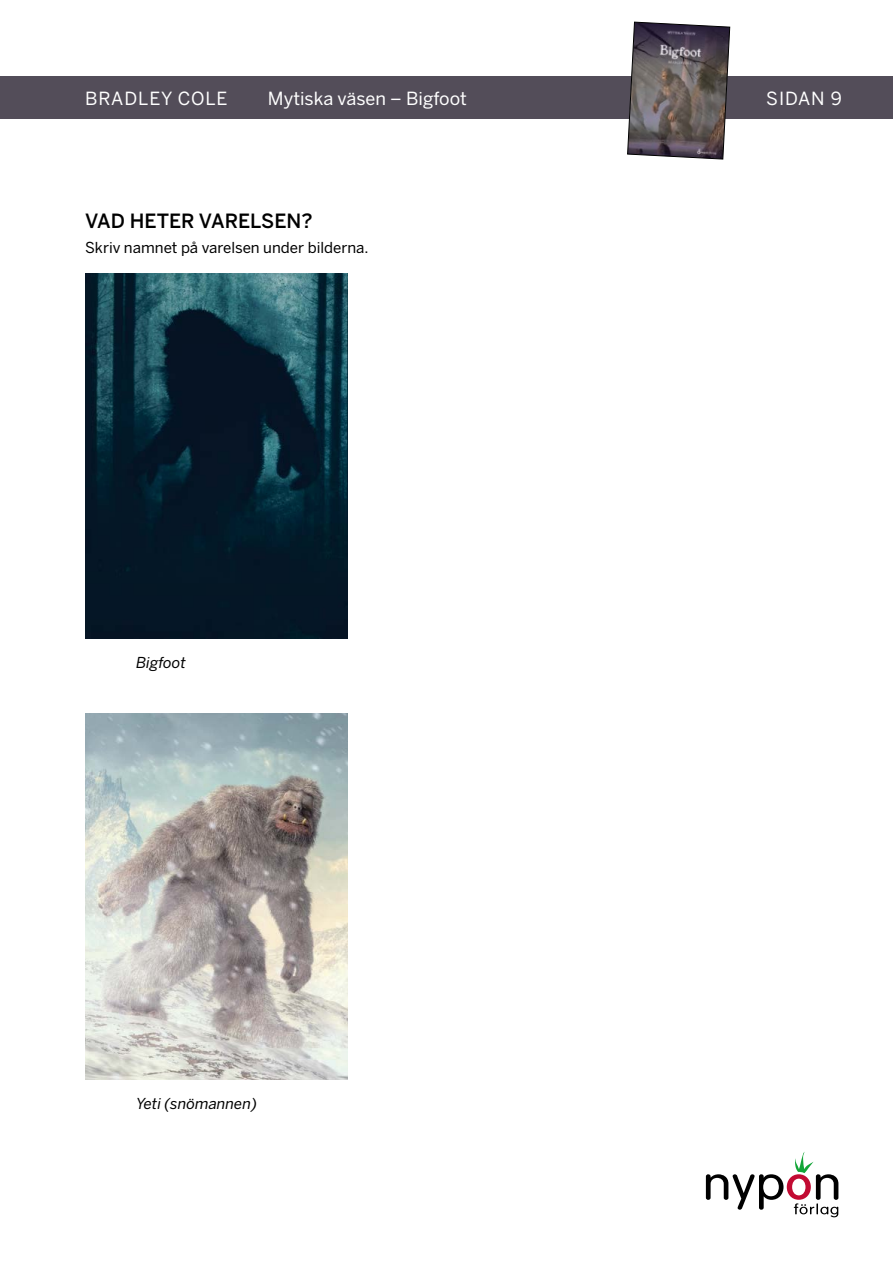
<style>
.page{position:relative;width:893px;height:1263px;background:#fff}
.page>*{position:absolute;margin:0;border:0;box-sizing:border-box;transform-origin:0 0}
.t1{font:500 19.5px "Benton Sans";color:#000}
.t2{font:18px "Benton Sans";color:#fff}
.t3{font:18px "Benton Sans";letter-spacing:.05em;color:#fff}
.t4{font:15px "Benton Sans";color:#000}
.t5{font:italic 15px "Benton Sans";color:#000}
</style>
<div class="page">
<svg style="left:706px;top:1152px;width:132px;height:65px"></svg>
<div style="left:0;top:77px;width:893px;height:42px;background:#534d59"></div>
<svg style="left:627px;top:21px;width:103px;height:139px;background:#696164"></svg>
<img style="left:85px;top:273px;width:263px;height:366px">
<img style="left:85px;top:714px;width:263px;height:365px">
<p class="t3" style="left:85px;top:87px;width:144px">BRADLEY COLE</p>
<p class="t2" style="left:268px;top:87px;width:201px">Mytiska väsen – Bigfoot</p>
<p class="t2" style="left:766px;top:87px;width:77px">SIDAN 9</p>
<h1 class="t1" style="left:85px;top:209px;width:229px">VAD HETER VARELSEN?</h1>
<p class="t4" style="left:85px;top:239px;width:285px">Skriv namnet på varelsen under bilderna.</p>
<p class="t5" style="left:136px;top:654px;width:51px">Bigfoot</p>
<p class="t5" style="left:136px;top:1094px;width:122px">Yeti (snömannen)</p>
</div>
